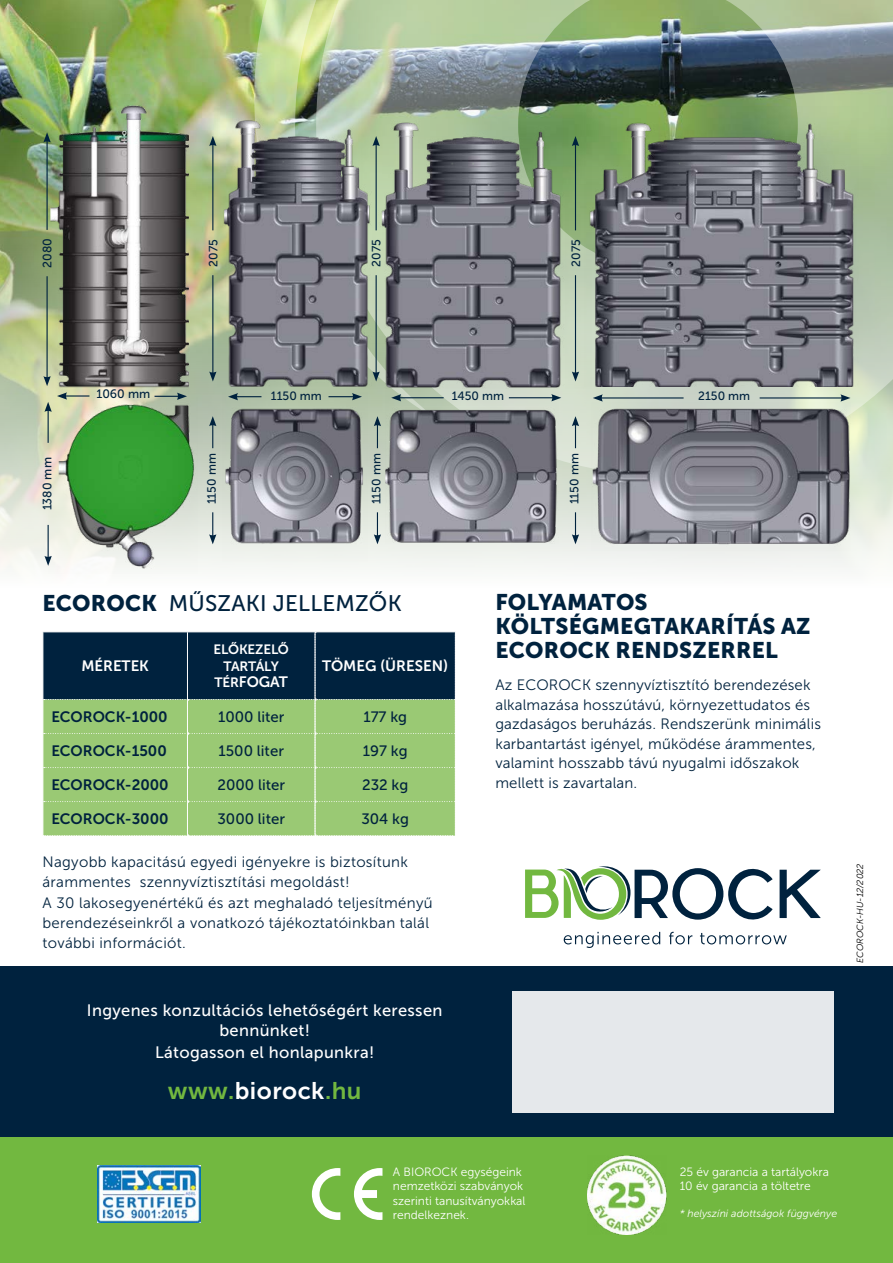
<style>
.page{position:relative;width:893px;height:1263px;background:#fff}
.page>*{position:absolute;margin:0;border:0;box-sizing:border-box;transform-origin:0 0}
.t1{font:24px "Museo Sans 700";letter-spacing:.02em;color:#72b840}
.t2{font:22.5px/24px "Museo Sans 900";letter-spacing:.01em;color:#00223e}
.t3{font:22.5px "Museo Sans 500";letter-spacing:.01em;color:#00223e}
.t4{font:16.5px/19.5px "Museo Sans 500";letter-spacing:.02em;color:#fff;text-align:center}
.t5{font:15px/19.5px "Museo Sans 300";letter-spacing:.01em;color:#00223e}
.t6{font:15px "Museo Sans 500";color:#00223e}
.t7{font:15px "Museo Sans 700";color:#00223e}
.t8{font:15px "Museo Sans 700";color:#fff}
.t9{font:13.5px/16.5px "Museo Sans 700";letter-spacing:-.01em;color:#fff;text-align:center}
.t10{font:12.15px "Museo Sans 500";color:#00223e}
.t11{font:12px/14.4px "Museo Sans 300";color:#fff}
.t12{font:12px "Museo Sans 500";color:#00223e}
.t13{font:italic 10.5px "Museo Sans 300";color:#fff}
.t14{font:italic 9px "Museo Sans 300";color:#000}
.s1{font-family:"Museo Sans 900"}
.s2{font-size:13.5px}
.s3{color:#fff}
</style>
<div class="page">
<img style="left:0;top:0;width:893px;height:570px">
<svg style="left:367px;top:0;width:526px;height:475px;background:#8c9e8c"></svg>
<img style="left:254px;top:0;width:183px;height:420px">
<img style="left:362px;top:98px;width:229px;height:290px">
<div style="left:0;top:966px;width:893px;height:297px;background:#72b840"></div>
<div style="left:0;top:966px;width:893px;height:171px;background:#00223e"></div>
<div style="left:512px;top:991px;width:322px;height:121px;background:#e5e8eb"></div>
<svg style="left:564px;top:932px;width:223px;height:16px"></svg>
<svg style="left:780px;top:870px;width:41px;height:48px"></svg>
<svg style="left:525px;top:866px;width:248px;height:54px"></svg>
<svg style="left:43px;top:632px;width:412px;height:204px;background:#699365"></svg>
<img style="left:585px;top:106px;width:273px;height:281px">
<img style="left:218px;top:108px;width:157px;height:278px">
<img style="left:591px;top:403px;width:259px;height:148px">
<img style="left:385px;top:382px;width:174px;height:161px">
<img style="left:222px;top:392px;width:145px;height:169px">
<hr style="left:575px;top:144px;width:1px;height:86px;background:#00223e">
<svg style="left:572px;top:136px;width:7px;height:10px"></svg>
<hr style="left:575px;top:275px;width:1px;height:99px;background:#00223e">
<svg style="left:572px;top:371px;width:7px;height:10px"></svg>
<hr style="left:376px;top:144px;width:1px;height:86px;background:#00223e">
<svg style="left:372px;top:136px;width:8px;height:10px"></svg>
<hr style="left:376px;top:275px;width:1px;height:99px;background:#00223e">
<svg style="left:372px;top:371px;width:8px;height:10px"></svg>
<hr style="left:212px;top:144px;width:1px;height:86px;background:#00223e">
<svg style="left:209px;top:136px;width:7px;height:10px"></svg>
<hr style="left:212px;top:275px;width:1px;height:99px;background:#00223e">
<svg style="left:209px;top:371px;width:7px;height:10px"></svg>
<hr style="left:760px;top:397px;width:83px;height:1px;background:#00223e">
<svg style="left:840px;top:394px;width:10px;height:8px"></svg>
<hr style="left:600px;top:397px;width:84px;height:1px;background:#00223e">
<svg style="left:593px;top:394px;width:10px;height:8px"></svg>
<hr style="left:509px;top:397px;width:45px;height:1px;background:#00223e">
<svg style="left:551px;top:394px;width:10px;height:7px"></svg>
<hr style="left:399px;top:397px;width:45px;height:1px;background:#00223e">
<svg style="left:391px;top:394px;width:10px;height:7px"></svg>
<svg style="left:209px;top:416px;width:7px;height:32px"></svg>
<svg style="left:209px;top:512px;width:7px;height:32px"></svg>
<svg style="left:328px;top:393px;width:34px;height:7px"></svg>
<svg style="left:228px;top:393px;width:33px;height:7px"></svg>
<svg style="left:374px;top:416px;width:7px;height:32px"></svg>
<svg style="left:374px;top:512px;width:7px;height:32px"></svg>
<svg style="left:572px;top:416px;width:7px;height:32px"></svg>
<svg style="left:572px;top:512px;width:7px;height:32px"></svg>
<svg style="left:312px;top:1168px;width:28px;height:52px"></svg>
<svg style="left:354px;top:1168px;width:28px;height:52px"></svg>
<img style="left:98px;top:1165px;width:102px;height:58px">
<img style="left:588px;top:1155px;width:79px;height:79px">
<img style="left:47px;top:98px;width:142px;height:294px">
<img style="left:49px;top:343px;width:148px;height:229px">
<hr style="left:47px;top:140px;width:1px;height:90px;background:#00223e">
<svg style="left:43px;top:132px;width:8px;height:10px"></svg>
<hr style="left:47px;top:276px;width:1px;height:102px;background:#00223e">
<svg style="left:43px;top:376px;width:8px;height:10px"></svg>
<hr style="left:48px;top:409px;width:1px;height:34px;background:#00223e">
<hr style="left:48px;top:525px;width:1px;height:33px;background:#00223e">
<svg style="left:44px;top:556px;width:8px;height:10px"></svg>
<svg style="left:155px;top:393px;width:32px;height:7px"></svg>
<hr style="left:65px;top:395px;width:24px;height:2px;background:#00223e">
<svg style="left:44px;top:392px;width:23px;height:20px"></svg>
<p class="t10" style="left:41px;top:268px;width:31px;rotate:-90deg">2080</p>
<p class="t12" style="left:207px;top:267px;width:29px;rotate:-90deg">2075</p>
<p class="t12" style="left:370px;top:267px;width:29px;rotate:-90deg">2075</p>
<p class="t12" style="left:569px;top:267px;width:29px;rotate:-90deg">2075</p>
<p class="t10" style="left:41px;top:510px;width:55px;rotate:-90deg">1380 mm</p>
<p class="t10" style="left:96px;top:387px;width:55px">1060 mm</p>
<p class="t12" style="left:205px;top:504px;width:53px;rotate:-90deg">1150 mm</p>
<p class="t12" style="left:271px;top:389px;width:53px">1150 mm</p>
<p class="t12" style="left:452px;top:389px;width:54px">1450 mm</p>
<p class="t12" style="left:698px;top:390px;width:54px">2150 mm</p>
<p class="t12" style="left:370px;top:504px;width:53px;rotate:-90deg">1150 mm</p>
<p class="t12" style="left:568px;top:504px;width:53px;rotate:-90deg">1150 mm</p>
<h2 class="t3" style="left:43px;top:591px;width:361px"><span class="s1">ECOROCK</span> MŰSZAKI JELLEMZŐK</h2>
<p class="t8" style="left:81px;top:658px;width:69px">MÉRETEK</p>
<p class="t9" style="left:213px;top:641px;width:77px">ELŐKEZELŐ<br>TARTÁLY</p>
<p class="t8" style="left:215px;top:674px;width:75px"><span class="s2">TÉR</span>FOGAT</p>
<p class="t8" style="left:322px;top:658px;width:128px">TÖMEG (ÜRESEN)</p>
<p class="t7" style="left:51px;top:709px;width:118px">ECOROCK-1000</p>
<p class="t6" style="left:218px;top:709px;width:68px">1000 liter</p>
<p class="t6" style="left:363px;top:709px;width:45px">177 kg</p>
<p class="t7" style="left:51px;top:743px;width:117px">ECOROCK-1500</p>
<p class="t6" style="left:219px;top:743px;width:67px">1500 liter</p>
<p class="t6" style="left:363px;top:743px;width:46px">197 kg</p>
<p class="t7" style="left:51px;top:777px;width:119px">ECOROCK-2000</p>
<p class="t6" style="left:217px;top:777px;width:69px">2000 liter</p>
<p class="t6" style="left:362px;top:777px;width:48px">232 kg</p>
<p class="t7" style="left:51px;top:811px;width:119px">ECOROCK-3000</p>
<p class="t6" style="left:217px;top:811px;width:69px">3000 liter</p>
<p class="t6" style="left:361px;top:811px;width:49px">304 kg</p>
<p class="t5" style="left:43px;top:852px;width:392px;line-height:20.2px">Nagyobb kapacitású egyedi igényekre is biztosítunk árammentes szennyvíztisztítási megoldást!<br>A 30 lakosegyenértékű és azt meghaladó teljesítményű berendezéseinkről a vonatkozó tájékoztatóinkban talál további információt.</p>
<p class="t4" style="left:87px;top:1001px;width:357px">Ingyenes konzultációs lehetőségért keressen bennünket!</p>
<p class="t4" style="left:155px;top:1043px;width:221px">Látogasson el honlapunkra!</p>
<h1 class="t1" style="left:168px;top:1078px;width:195px">www.<span class="s3">biorock</span>.hu</h1>
<h2 class="t2" style="left:495px;top:590px;width:317px">FOLYAMATOS<br>KÖLTSÉGMEGTAKARÍTÁS AZ<br>ECOROCK RENDSZERREL</h2>
<p class="t5" style="left:495px;top:675px;width:327px">Az ECOROCK szennyvíztisztító berendezések alkalmazása hosszútávú, környezettudatos és gazdaságos beruházás. Rendszerünk minimális karbantartást igényel, működése árammentes, valamint hosszabb távú nyugalmi időszakok mellett is zavartalan.</p>
<p class="t14" style="left:855px;top:962px;width:100px;rotate:-90deg">ECOROCK-HU-12/2022</p>
<p class="t11" style="left:393px;top:1165px;width:134px">A BIOROCK egységeink nemzetközi szabványok szerinti tanusítványokkal rendelkeznek.</p>
<p class="t11" style="left:680px;top:1165px;width:151px">25 év garancia a tartályokra<br>10 év garancia a töltetre</p>
<p class="t13" style="left:680px;top:1208px;width:159px">* helyszíni adottságok függvénye</p>
</div>
